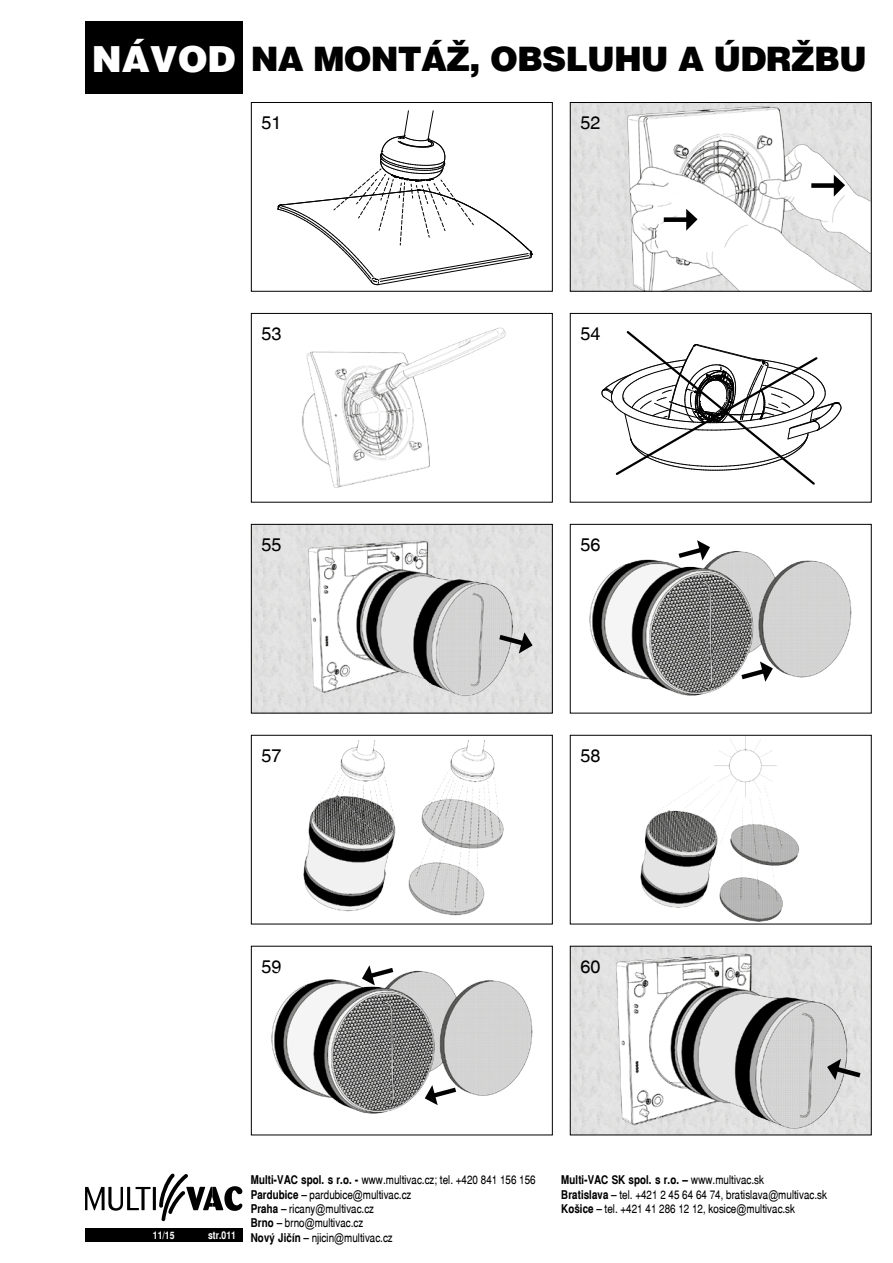
<style>
.page{position:relative;width:893px;height:1263px;background:#fff}
.page>*{position:absolute;margin:0;border:0;box-sizing:border-box;transform-origin:0 0}
.t1{font:900 33.75px "Switzerland";letter-spacing:-.025em;color:#000}
.t2{font:18px "Switzerland CE";color:#000}
.t3{font:12px/14.4px "Switzerland Narrow CE";color:#000}
.t4{font:12px "Switzerland Narrow CE Bold";color:#000}
.t5{font:10.5px "Switzerland Narrow CE Bold";color:#fff}
.s1{font-size:36px;color:#fff}
.s2{font-family:"Switzerland Narrow CE Bold"}
.s3{font-family:"Arial Narrow"}
.s4{font-family:"Switzerland Narrow CE"}
</style>
<div class="page">
<div style="left:85px;top:1228px;width:157px;height:13px;background:#000"></div>
<div style="left:85px;top:21px;width:157px;height:73px;background:#000"></div>
<svg style="left:85px;top:1187px;width:66px;height:24px"></svg>
<hr style="left:153px;top:1187px;width:3px;height:23px;background:#000">
<svg style="left:159px;top:1173px;width:83px;height:48px"></svg>
<svg style="left:278px;top:110px;width:255px;height:175px"></svg>
<div style="left:251px;top:102px;width:302px;height:190px;border:1px solid #000"></div>
<div style="left:253px;top:526px;width:298px;height:185px;background:#e1e1e1"></div>
<img style="left:301px;top:539px;width:215px;height:158px">
<svg style="left:494px;top:627px;width:42px;height:28px"></svg>
<div style="left:251px;top:524px;width:302px;height:189px;border:1px solid #000"></div>
<img style="left:301px;top:327px;width:205px;height:161px">
<div style="left:251px;top:313px;width:302px;height:190px;border:1px solid #000"></div>
<img style="left:303px;top:741px;width:201px;height:175px">
<div style="left:251px;top:735px;width:302px;height:189px;border:1px solid #000"></div>
<img style="left:271px;top:970px;width:262px;height:144px">
<svg style="left:359px;top:965px;width:39px;height:24px"></svg>
<svg style="left:422px;top:1084px;width:39px;height:25px"></svg>
<div style="left:251px;top:946px;width:302px;height:189px;border:1px solid #000"></div>
<div style="left:572px;top:104px;width:42px;height:186px;background:#e1e1e1"></div>
<img style="left:614px;top:104px;width:256px;height:186px">
<svg style="left:830px;top:169px;width:18px;height:28px"></svg>
<div style="left:811px;top:183px;width:24px;height:5px;background:#000"></div>
<svg style="left:682px;top:204px;width:19px;height:28px"></svg>
<div style="left:664px;top:217px;width:24px;height:5px;background:#000"></div>
<div style="left:570px;top:102px;width:302px;height:190px;border:1px solid #000"></div>
<img style="left:589px;top:551px;width:263px;height:145px">
<svg style="left:737px;top:657px;width:39px;height:25px"></svg>
<svg style="left:674px;top:540px;width:39px;height:21px"></svg>
<div style="left:570px;top:524px;width:302px;height:189px;border:1px solid #000"></div>
<svg style="left:602px;top:331px;width:240px;height:154px"></svg>
<div style="left:570px;top:313px;width:302px;height:190px;border:1px solid #000"></div>
<img style="left:640px;top:737px;width:160px;height:185px">
<div style="left:570px;top:735px;width:302px;height:189px;border:1px solid #000"></div>
<div style="left:572px;top:948px;width:298px;height:185px;background:#e1e1e1"></div>
<img style="left:608px;top:952px;width:242px;height:178px">
<svg style="left:824px;top:1057px;width:41px;height:28px"></svg>
<div style="left:570px;top:946px;width:302px;height:189px;border:1px solid #000"></div>
<h1 class="t1" style="left:92px;top:39px;width:777px"><span class="s1">NÁVOD</span> NA MONTÁŽ, OBSLUHU A ÚDRŽBU</h1>
<h2 class="t2" style="left:261px;top:112px;width:22px">51</h2>
<h2 class="t2" style="left:580px;top:112px;width:22px">52</h2>
<h2 class="t2" style="left:261px;top:323px;width:22px">53</h2>
<h2 class="t2" style="left:580px;top:323px;width:22px">54</h2>
<h2 class="t2" style="left:261px;top:534px;width:22px">55</h2>
<h2 class="t2" style="left:580px;top:534px;width:22px">56</h2>
<h2 class="t2" style="left:261px;top:745px;width:22px">57</h2>
<h2 class="t2" style="left:580px;top:745px;width:22px">58</h2>
<h2 class="t2" style="left:261px;top:956px;width:22px">59</h2>
<h2 class="t2" style="left:580px;top:956px;width:22px">60</h2>
<p class="t5" style="left:153px;top:1229px;width:23px">11/15</p>
<p class="t5" style="left:208px;top:1229px;width:29px">str.011</p>
<p class="t3" style="left:251px;top:1173px;width:286px"><span class="s2">Multi-VAC spol. s r.o. -</span> www.multivac.cz; tel. +420 841 156 156<br><span class="s2">Pardubice</span> – pardubice<span class="s3">@</span>multivac.cz<br><span class="s2">Praha</span> – ricany<span class="s3">@</span>multivac.cz<br><span class="s2">Brno</span> – brno<span class="s3">@</span>multivac.cz<br><span class="s2">Nový Jičín</span> – njicin<span class="s3">@</span>multivac.cz</p>
<p class="t4" style="left:561px;top:1173px;width:204px">Multi-VAC SK spol. s r.o. – <span class="s4">www.multivac.sk</span></p>
<p class="t3" style="left:561px;top:1187px;width:267px"><span class="s2">Bratislava</span> – tel. +421 2 45 64 64 74, bratislava<span class="s3">@</span>multivac.sk<br><span class="s2">Košice</span> – tel. +421 41 286 12 12, kosice<span class="s3">@</span>multivac.sk</p>
</div>
